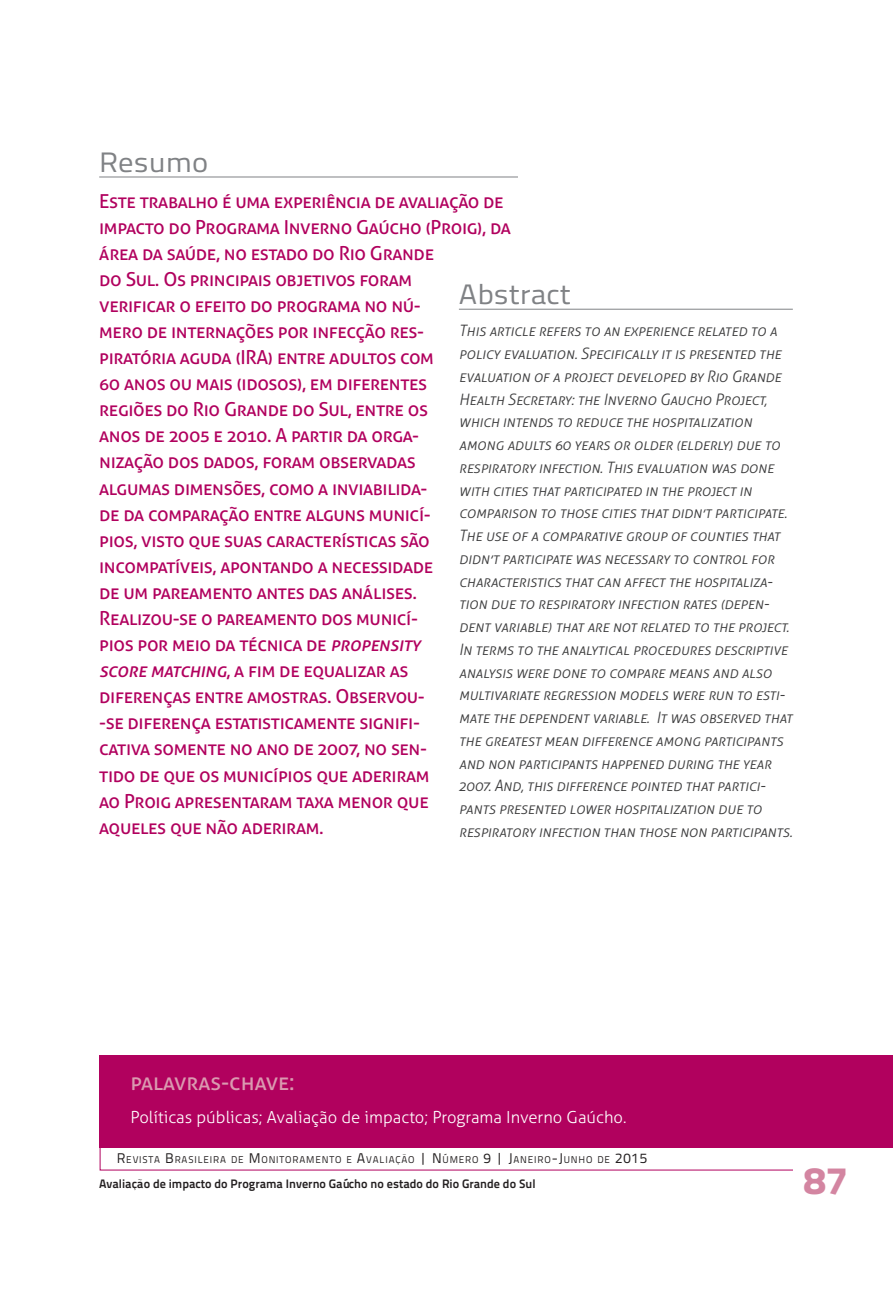
<style>
.page{position:relative;width:893px;height:1290px;background:#fff}
.page>*{position:absolute;margin:0;border:0;box-sizing:border-box;transform-origin:0 0}
.t1{font:38.5px "Titillium Text 15 L 999 wt";color:#d385a1;scale:1.09 1}
.t2{font:28px "Titillium Text 15 L 400 wt";color:#808285;scale:1.09 1}
.t3{font:22.75px "Aller";letter-spacing:-.015em;color:#da9ab0}
.t4{font:19.25px/26.1px "Aller";letter-spacing:-.02em;color:#b1015e}
.t5{font:300 16.62px "Aller";color:#fff}
.t6{font:italic 300 15.75px/22.8px "Aller";color:#3e3e3f}
.t7{font:12.25px "Titillium Text 15 L 800 wt";color:#231f20}
.t8{font:9.8px "Titillium Text 15 L 400 wt";letter-spacing:.085em;color:#231f20}
.s1{font-style:italic}
.s2{font-size:14px}
</style>
<div class="page">
<svg style="left:100px;top:1147px;width:793px;height:23px"></svg>
<div style="left:793px;top:1150px;width:100px;height:140px;background:#fff"></div>
<div style="left:100px;top:1055px;width:793px;height:92px;background:#b1015e"></div>
<hr style="left:459px;top:309px;width:334px;height:1px;background:#808285">
<hr style="left:99px;top:177px;width:419px;height:1px;background:#808285">
<h2 class="t2" style="left:99px;top:145px;width:101px">Resumo</h2>
<p class="t4" style="left:99px;top:188px;width:413px">Este trabalho é uma experiência de avaliação de impacto do Programa Inverno Gaúcho (Proig), da área da saúde, no estado do Rio Grande<br>do Sul. Os principais objetivos foram<br>verificar o efeito do programa no nú-<br>mero de internações por infecção res-<br>piratória aguda (IRA) entre adultos com<br>60 anos ou mais (idosos), em diferentes<br>regiões do Rio Grande do Sul, entre os<br>anos de 2005 e 2010. A partir da orga-<br>nização dos dados, foram observadas<br>algumas dimensões, como a inviabilida-<br>de da comparação entre alguns municí-<br>pios, visto que suas características são incompatíveis, apontando a necessidade<br>de um pareamento antes das análises.<br>Realizou-se o pareamento dos municí-<br>pios por meio da técnica de <span class="s1">propensity<br>score matching</span>, a fim de equalizar as<br>diferenças entre amostras. Observou-<br>-se diferença estatisticamente signifi-<br>cativa somente no ano de 2007, no sen-<br>tido de que os municípios que aderiram<br>ao Proig apresentaram taxa menor que<br>aqueles que não aderiram.</p>
<h2 class="t2" style="left:459px;top:277px;width:104px">Abstract</h2>
<p class="t6" style="left:459px;top:319px;width:335px">This article refers to an experience related to a policy evaluation. Specifically it is presented the evaluation of a project developed by Rio Grande Health Secretary: the Inverno Gaucho Project, which intends to reduce the hospitalization among adults 60 years or older (elderly) due to respiratory infection. This evaluation was done with cities that participated in the project in comparison to those cities that didn’t participate.<br>The use of a comparative group of counties that didn’t participate was necessary to control for characteristics that can affect the hospitaliza&shy;tion due to respiratory infection rates (depen&shy;dent variable) that are not related to the project.<br>In terms to the analytical procedures descriptive analysis were done to compare means and also multivariate regression models were run to esti&shy;mate the dependent variable. It was observed that the greatest mean difference among participants and non participants happened during the year 2007. And, this difference pointed that partici&shy;pants presented lower hospitalization due to respiratory infection than those non participants.</p>
<h3 class="t3" style="left:131px;top:1068px;width:166px">Palavras-chave:</h3>
<p class="t5" style="left:131px;top:1107px;width:497px">Políticas públicas; Avaliação de impacto; Programa Inverno Gaúcho.</p>
<p class="t8" style="left:117px;top:1154px;width:532px"><span class="s2">R</span>EVISTA <span class="s2">B</span>RASILEIRA DE <span class="s2">M</span>ONITORAM ENTO E <span class="s2">A</span>VALIAÇÃO <span class="s2">| N</span> ÚM ERO <span class="s2">9 | J</span>ANEIRO<span class="s2">-J</span>UNHO DE <span class="s2">2015</span></p>
<p class="t7" style="left:99px;top:1176px;width:438px">Avaliação de impacto do Programa Inverno Gaúcho no estado do Rio Grande do Sul</p>
<h1 class="t1" style="left:803px;top:1156px;width:42px">87</h1>
</div>
